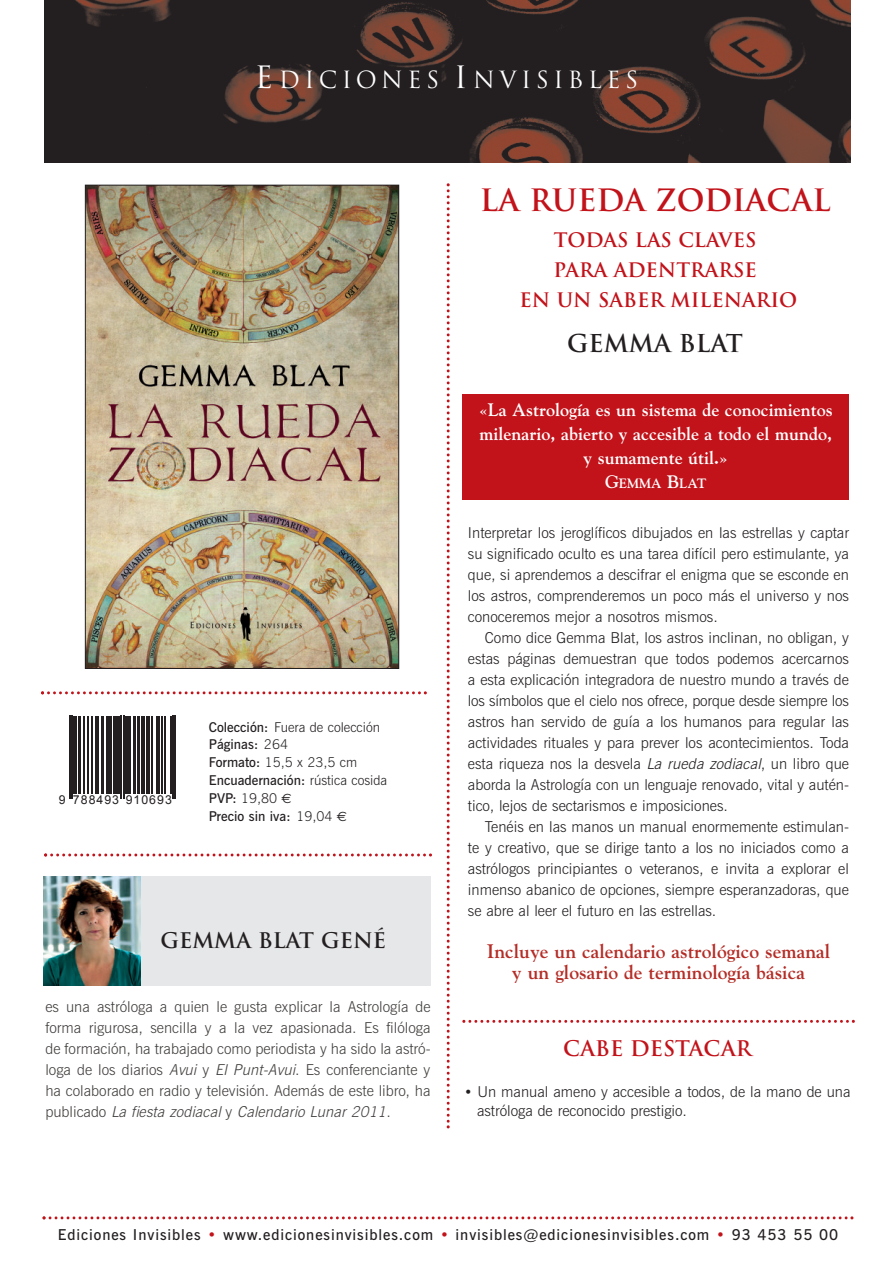
<style>
.page{position:relative;width:893px;height:1263px;background:#fff}
.page>*{position:absolute;margin:0;border:0;box-sizing:border-box;transform-origin:0 0}
.t1{font:700 30px "Trajan";color:#c2121a}
.t2{font:700 24px "Trajan";color:#231f20}
.t3{font:23.1px "Trajan";letter-spacing:.195em;color:#fff}
.t4{font:700 21px "Trajan";color:#231f20}
.t5{font:700 21px "Trajan";color:#c2121a}
.t6{font:700 19.5px/21px "Goudy";color:#b52d27;text-align:center}
.t7{font:700 19.5px/30px "Trajan";color:#c2121a;text-align:center}
.t8{font:700 18px/24px "Goudy";color:#fff;text-align:center}
.t9{font:300 15px/21px "News Gothic BT";color:#231f20;text-align:justify}
.t10{font:300 15px/21px "News Gothic BT";color:#413f3d;text-align:justify}
.t11{font:600 15px "News Gothic BT";letter-spacing:.06em;color:#231f20}
.t12{font:600 13.5px/18px "News Gothic BT";color:#231f20}
.t13{font:700 13.5px "Goudy";color:#fff}
.t14{font:12.3px "Arial";letter-spacing:.085em;color:#231f20}
.s1{font-size:30px}
.s2{font-weight:300}
.s3{font-family:"Euro Sans";font-weight:400}
.s4{font-style:italic}
.s5{font-size:18px}
.s6{font-size:14.25px}
.s7{color:#c2121a}
</style>
<div class="page">
<img style="left:44px;top:0;width:806px;height:163px">
<img style="left:87px;top:187px;width:310px;height:480px">
<div style="left:85px;top:185px;width:314px;height:484px;border:1px solid #231f20"></div>
<svg style="left:447px;top:183px;width:3px;height:945px"></svg>
<svg style="left:41px;top:691px;width:386px;height:3px"></svg>
<svg style="left:44px;top:853px;width:388px;height:3px"></svg>
<svg style="left:69px;top:715px;width:107px;height:84px"></svg>
<hr style="left:69px;top:716px;width:1px;height:83px;background:#231f20">
<hr style="left:71px;top:716px;width:1px;height:83px;background:#231f20">
<hr style="left:74px;top:716px;width:3px;height:77px;background:#231f20">
<hr style="left:78px;top:716px;width:2px;height:77px;background:#231f20">
<hr style="left:84px;top:716px;width:1px;height:77px;background:#231f20">
<hr style="left:87px;top:716px;width:1px;height:77px;background:#231f20">
<hr style="left:92px;top:716px;width:1px;height:77px;background:#231f20">
<hr style="left:95px;top:716px;width:1px;height:77px;background:#231f20">
<hr style="left:97px;top:716px;width:1px;height:77px;background:#231f20">
<hr style="left:102px;top:716px;width:2px;height:77px;background:#231f20">
<hr style="left:106px;top:716px;width:1px;height:77px;background:#231f20">
<hr style="left:108px;top:716px;width:4px;height:77px;background:#231f20">
<hr style="left:113px;top:716px;width:4px;height:77px;background:#231f20">
<hr style="left:118px;top:716px;width:2px;height:77px;background:#231f20">
<hr style="left:121px;top:716px;width:1px;height:83px;background:#231f20">
<hr style="left:123px;top:716px;width:1px;height:83px;background:#231f20">
<hr style="left:125px;top:716px;width:4px;height:77px;background:#231f20">
<hr style="left:130px;top:716px;width:1px;height:77px;background:#231f20">
<hr style="left:133px;top:716px;width:2px;height:77px;background:#231f20">
<hr style="left:138px;top:716px;width:2px;height:77px;background:#231f20">
<hr style="left:141px;top:716px;width:3px;height:77px;background:#231f20">
<hr style="left:147px;top:716px;width:1px;height:77px;background:#231f20">
<hr style="left:149px;top:716px;width:1px;height:77px;background:#231f20">
<hr style="left:151px;top:716px;width:1px;height:77px;background:#231f20">
<hr style="left:157px;top:716px;width:3px;height:77px;background:#231f20">
<hr style="left:161px;top:716px;width:1px;height:77px;background:#231f20">
<hr style="left:165px;top:716px;width:1px;height:77px;background:#231f20">
<hr style="left:170px;top:716px;width:1px;height:77px;background:#231f20">
<hr style="left:172px;top:716px;width:1px;height:83px;background:#231f20">
<hr style="left:175px;top:716px;width:1px;height:83px;background:#231f20">
<svg style="left:43px;top:1216px;width:810px;height:3px"></svg>
<div style="left:44px;top:876px;width:386px;height:110px;background:#e6e7e9"></div>
<img style="left:44px;top:876px;width:97px;height:110px">
<div style="left:462px;top:394px;width:387px;height:106px;background:#c2121a"></div>
<svg style="left:462px;top:1020px;width:393px;height:3px"></svg>
<h3 class="t3" style="left:255px;top:66px;width:385px"><span class="s1">E</span>DICIONES <span class="s1">I</span>NVISIBLES</h3>
<h1 class="t1" style="left:480px;top:182px;width:352px">LA RUEDA ZODIACAL</h1>
<h3 class="t7" style="left:519px;top:225px;width:279px">TODAS LAS CLAVES<br>PARA ADENTRARSE<br>EN UN SABER MILENARIO</h3>
<h2 class="t2" style="left:567px;top:329px;width:177px">GEMMA BLAT</h2>
<p class="t14" style="left:59px;top:791px;width:115px">9 788493 910693</p>
<p class="t12" style="left:209px;top:717px;width:180px">Colección: <span class="s2">Fuera de colección<br></span>Páginas: <span class="s2">264<br></span>Formato: <span class="s2">15,5 x 23,5 cm<br></span>Encuadernación: <span class="s2">rústica cosida<br></span>PVP: <span class="s2">19,80</span> <span class="s3">€<br></span>Precio sin iva: <span class="s2">19,04</span> <span class="s3">€</span></p>
<h3 class="t4" style="left:160px;top:927px;width:227px">GEMMA BLAT GENÉ</h3>
<p class="t10" style="left:45px;top:996px;width:387px">es una astróloga a quien le gusta explicar la Astrología de forma rigurosa, sencilla y a la vez apasionada. Es filóloga de formación, ha trabajado como periodista y ha sido la astró&shy;loga de los diarios <span class="s4">Avui</span> y <span class="s4">El Punt-Avui</span>. Es conferenciante y ha colaborado en radio y televisión. Además de este libro, ha p u b l i c a d o <span class="s4">La fiesta zodiacal</span> y <span class="s4">Calendario Lunar 2011</span>.</p>
<p class="t8" style="left:479px;top:397px;width:356px">«La Astrología es un sistema de conocimientos milenario, abierto y accesible a todo el mundo, y sumamente útil.»</p>
<p class="t13" style="left:605px;top:475px;width:103px"><span class="s5">G</span>EMMA <span class="s5">B</span>LAT</p>
<p class="t9" style="left:468px;top:522px;width:383px">Interpretar los jeroglíficos dibujados en las estrellas y captar su significado oculto es una tarea difícil pero estimulante, ya que, si aprendemos a descifrar el enigma que se esconde en los astros, comprenderemos un poco más el universo y nos conoceremos mejor a nosotros mismos.</p>
<p class="t9" style="left:468px;top:627px;width:383px;text-indent:17px">Como dice Gemma Blat, los astros inclinan, no obligan, y estas páginas demuestran que todos podemos acercarnos a esta explicación integradora de nuestro mundo a través de los símbolos que el cielo nos ofrece, porque desde siempre los astros han servido de guía a los humanos para regular las actividades rituales y para prever los acontecimientos. Toda esta riqueza nos la desvela <span class="s4">La rueda zodiacal</span>, un libro que aborda la Astrología con un lenguaje renovado, vital y autén&shy;tico, lejos de sectarismos e imposiciones.</p>
<p class="t9" style="left:468px;top:816px;width:383px;text-indent:17px">Tenéis en las manos un manual enormemente estimulan&shy;te y creativo, que se dirige tanto a los no iniciados como a astrólogos principiantes o veteranos, e invita a explorar el inmenso abanico de opciones, siempre esperanzadoras, que se abre al leer el futuro en las estrellas.</p>
<h3 class="t6" style="left:487px;top:940px;width:345px">Incluye un calendario astrológico semanal y un glosario de terminología básica</h3>
<h3 class="t5" style="left:563px;top:1036px;width:190px">CABE DESTACAR</h3>
<p class="t9" style="left:477px;top:1082px;width:375px;line-height:19.5px;text-indent:-13px"><span class="s6">•</span> Un manual ameno y accesible a todos, de la mano de una astróloga de reconocido prestigio.</p>
<p class="t11" style="left:58px;top:1225px;width:782px">Ediciones Invisibles <span class="s7">•</span> www.edicionesinvisibles.com <span class="s7">•</span> invisibles@edicionesinvisibles.com <span class="s7">•</span> 93 453 55 00</p>
</div>
